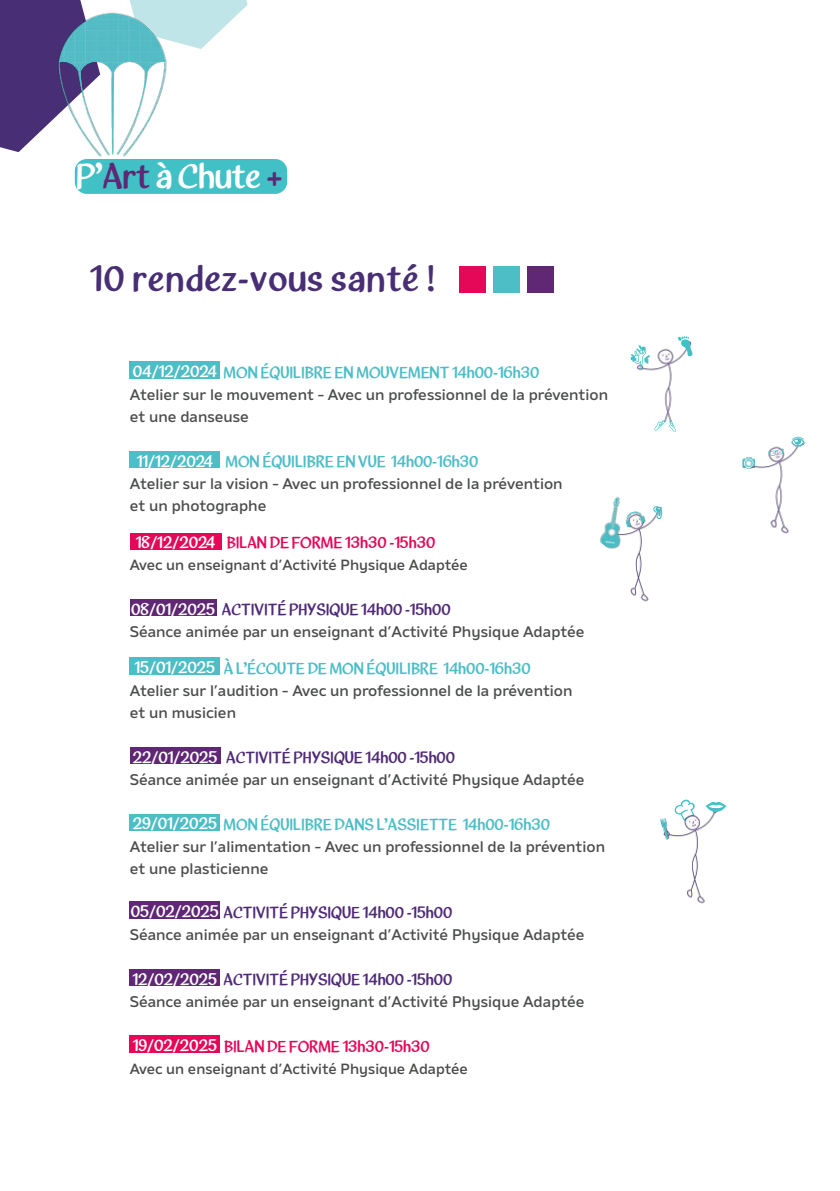
<style>
.page{position:relative;width:840px;height:1191px;background:#fff}
.page>*{position:absolute;margin:0;border:0;box-sizing:border-box;transform-origin:0 0}
.t1{font:500 37.8px "LT Comical";letter-spacing:.03em;color:#482e74}
.t2{font:500 35.6px "LT Comical";color:#fff}
.t3{font:500 16.8px "LT Comical";color:#4dbdc6}
.t4{font:500 16.8px "LT Comical";color:#4f2a77}
.t5{font:500 16.8px "LT Comical";color:#e50858}
.t6{font:500 15.4px/22px "Amino";color:#4b4c4d}
.t7{font:500 14.8px "Amino";color:#4a4a49}
.s1{color:#602775}
.s2{font-size:17.2px;color:#fff}
</style>
<div class="page">
<img style="left:746px;top:441px;width:59px;height:93px">
<svg style="left:791px;top:436px;width:13px;height:10px"></svg>
<svg style="left:742px;top:458px;width:12px;height:10px"></svg>
<svg style="left:768px;top:448px;width:15px;height:8px"></svg>
<svg style="left:675px;top:799px;width:20px;height:9px"></svg>
<img style="left:671px;top:808px;width:46px;height:96px">
<img style="left:660px;top:817px;width:11px;height:23px">
<svg style="left:705px;top:802px;width:21px;height:10px"></svg>
<img style="left:630px;top:508px;width:33px;height:94px">
<img style="left:599px;top:496px;width:43px;height:57px">
<svg style="left:652px;top:506px;width:9px;height:13px"></svg>
<img style="left:623px;top:509px;width:23px;height:19px">
<img style="left:637px;top:348px;width:54px;height:71px">
<svg style="left:630px;top:345px;width:19px;height:24px"></svg>
<svg style="left:677px;top:336px;width:15px;height:20px"></svg>
<svg style="left:654px;top:419px;width:22px;height:14px"></svg>
<div style="left:130px;top:361px;width:90px;height:18px;background:#4dbdc6"></div>
<div style="left:130px;top:452px;width:90px;height:16px;background:#4dbdc6"></div>
<div style="left:130px;top:533px;width:91px;height:16px;background:#e50858"></div>
<div style="left:130px;top:600px;width:86px;height:16px;background:#602775"></div>
<div style="left:130px;top:657px;width:90px;height:18px;background:#4dbdc6"></div>
<div style="left:130px;top:748px;width:90px;height:16px;background:#602775"></div>
<div style="left:130px;top:813px;width:90px;height:17px;background:#4dbdc6"></div>
<div style="left:130px;top:901px;width:90px;height:18px;background:#602775"></div>
<div style="left:130px;top:969px;width:90px;height:17px;background:#602775"></div>
<div style="left:130px;top:1035px;width:90px;height:17px;background:#e50858"></div>
<svg style="left:0;top:0;width:83px;height:152px;background:#553d7e"></svg>
<svg style="left:129px;top:0;width:118px;height:49px"></svg>
<img style="left:54px;top:8px;width:120px;height:186px">
<div style="left:75px;top:159px;width:212px;height:35px;background:#41c1c6;border-radius:12px"></div>
<div style="left:526px;top:266px;width:27px;height:26px;background:#602775"></div>
<div style="left:492px;top:266px;width:27px;height:26px;background:#4dbdc6"></div>
<div style="left:459px;top:266px;width:27px;height:26px;background:#e50858"></div>
<h2 class="t2" style="left:76px;top:161px;width:208px">P’<span class="s1">Art</span> à Chute <span class="s1">+</span></h2>
<h1 class="t1" style="left:90px;top:263px;width:346px">10 rendez-vous santé !</h1>
<p class="t3" style="left:133px;top:366px;width:407px"><span class="s2">04/12/2024</span> MON ÉQUILIBRE EN MOUVEMENT 14h00-16h30</p>
<p class="t6" style="left:130px;top:385px;width:479px">Atelier sur le mouvement - Avec un professionnel de la prévention et une danseuse</p>
<p class="t3" style="left:137px;top:454px;width:343px"><span class="s2">11/12/2024</span> MON ÉQUILIBRE EN VUE 14h00-16h30</p>
<p class="t6" style="left:130px;top:473px;width:434px">Atelier sur la vision - Avec un professionnel de la prévention et un photographe</p>
<p class="t5" style="left:136px;top:536px;width:301px"><span class="s2">18/12/2024</span> BILAN DE FORME 13h30 -15h30</p>
<p class="t7" style="left:130px;top:559px;width:339px">Avec un enseignant d’Activité Physique Adaptée</p>
<p class="t4" style="left:131px;top:602px;width:321px"><span class="s2">08/01/2025</span> ACTIVITÉ PHYSIQUE 14h00 -15h00</p>
<p class="t6" style="left:130px;top:621px;width:456px">Séance animée par un enseignant d’Activité Physique Adaptée</p>
<p class="t3" style="left:134px;top:662px;width:397px"><span class="s2">15/01/2025</span> À L’ÉCOUTE DE MON ÉQUILIBRE 14h00-16h30</p>
<p class="t6" style="left:130px;top:681px;width:444px">Atelier sur l’audition - Avec un professionnel de la prévention et un musicien</p>
<p class="t4" style="left:133px;top:750px;width:323px"><span class="s2">22/01/2025</span> ACTIVITÉ PHYSIQUE 14h00 -15h00</p>
<p class="t6" style="left:130px;top:769px;width:456px">Séance animée par un enseignant d’Activité Physique Adaptée</p>
<p class="t3" style="left:133px;top:817px;width:418px"><span class="s2">29/01/2025</span> MON ÉQUILIBRE DANS L’ASSIETTE 14h00-16h30</p>
<p class="t6" style="left:130px;top:836px;width:476px">Atelier sur l’alimentation - Avec un professionnel de la prévention et une plasticienne</p>
<p class="t4" style="left:131px;top:906px;width:322px"><span class="s2">05/02/2025</span> ACTIVITÉ PHYSIQUE 14h00 -15h00</p>
<p class="t6" style="left:130px;top:925px;width:456px">Séance animée par un enseignant d’Activité Physique Adaptée</p>
<p class="t4" style="left:132px;top:972px;width:321px"><span class="s2">12/02/2025</span> ACTIVITÉ PHYSIQUE 14h00 -15h00</p>
<p class="t6" style="left:130px;top:991px;width:456px">Séance animée par un enseignant d’Activité Physique Adaptée</p>
<p class="t5" style="left:133px;top:1039px;width:298px"><span class="s2">19/02/2025</span> BILAN DE FORME 13h30-15h30</p>
<p class="t7" style="left:130px;top:1062px;width:339px">Avec un enseignant d’Activité Physique Adaptée</p>
</div>
